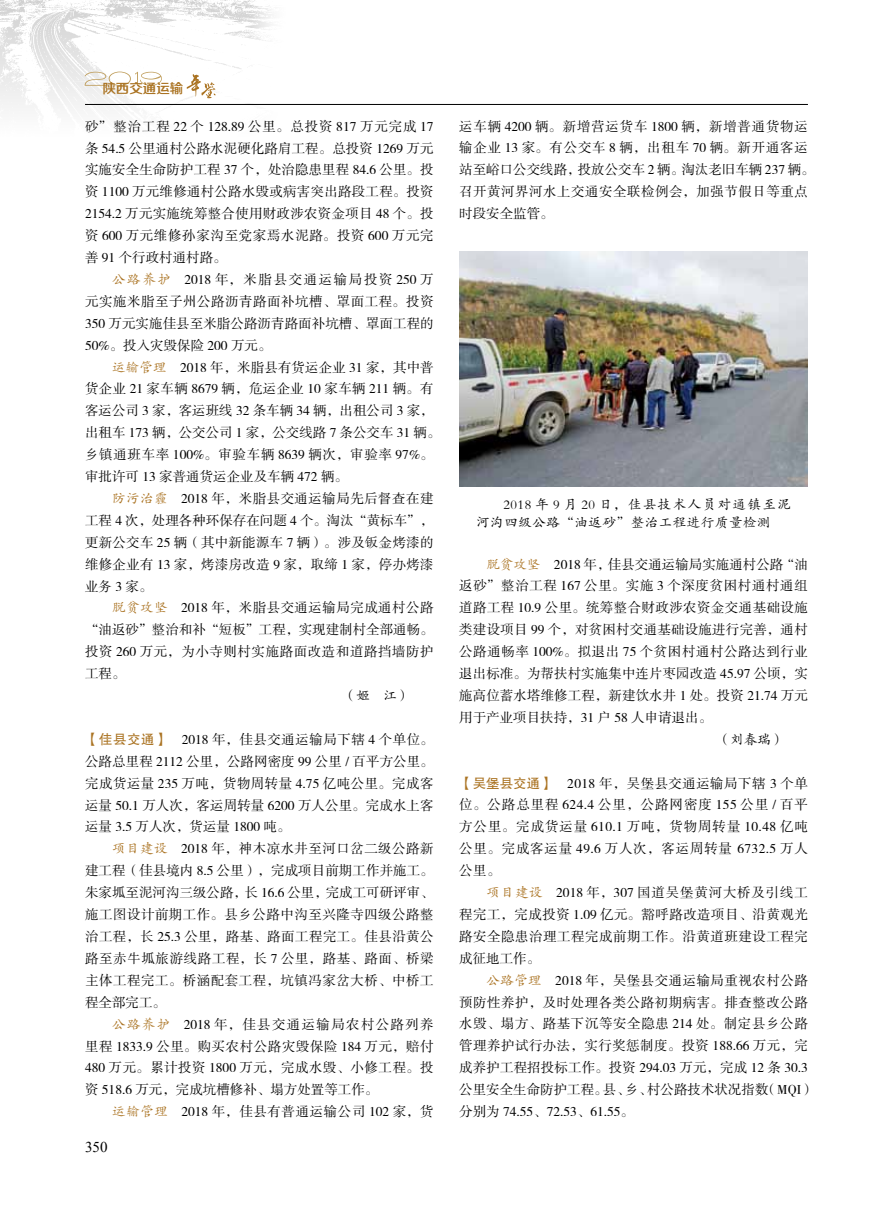
<style>
.page{position:relative;width:893px;height:1212px;background:#fff}
.page>*{position:absolute;margin:0;border:0;box-sizing:border-box;transform-origin:0 0}
.t1{font:15px "Times New Roman";color:#000}
.t2{font:13.5px/21.9px "FZSSK GBK1 0";letter-spacing:.02em;color:#000;text-align:justify}
.t3{font:13.5px/21.9px "FZSSK GBK1 0";color:#000}
.t4{font:13.5px/18px "FZKTK GBK1 0";letter-spacing:.04em;color:#000}
.t5{font:13.5px "FZSSK GBK1 0";letter-spacing:.045em;color:#000}
.t6{font:13.5px "FZZZHONGJW GB1 0";color:#aa7322}
.s1{font-family:"FZKTK GBK1 0";color:#aa7322}
.s2{font-family:"FZHTK GBK1 0";color:#aa7322}
</style>
<div class="page">
<img style="left:0;top:0;width:272px;height:108px">
<hr style="left:85px;top:104px;width:723px;height:1px;background:#000">
<svg style="left:187px;top:74px;width:29px;height:24px"></svg>
<svg style="left:85px;top:72px;width:77px;height:14px"></svg>
<img style="left:459px;top:252px;width:349px;height:235px">
<p class="t6" style="left:102px;top:81px;width:82px">陕西交通运输</p>
<p class="t2" style="left:85px;top:116px;width:350px">砂”整治工程 22 个 128.89 公里。总投资 817 万元完成 17条 54.5 公里通村公路水泥硬化路肩工程。总投资 1269 万元实施安全生命防护工程 37 个，处治隐患里程 84.6 公里。投资 1100 万元维修通村公路水毁或病害突出路段工程。投资2154.2 万元实施统筹整合使用财政涉农资金项目 48 个。投资 600 万元维修孙家沟至党家焉水泥路。投资 600 万元完善 91 个行政村通村路。</p>
<p class="t2" style="left:85px;top:269px;width:350px;text-indent:27px"><span class="s1">公路养护　</span>2018 年，米脂县交通运输局投资 250 万元实施米脂至子州公路沥青路面补坑槽、罩面工程。投资350 万元实施佳县至米脂公路沥青路面补坑槽、罩面工程的50%。投入灾毁保险 200 万元。</p>
<p class="t3" style="left:85px;top:357px;width:357px;text-indent:27px"><span class="s1">运输管理　</span>2018 年，米脂县有货运企业 31 家，其中普货企业 21 家车辆 8679 辆，危运企业 10 家车辆 211 辆。有客运公司 3 家，客运班线 32 条车辆 34 辆，出租公司 3 家，出租车 173 辆，公交公司 1 家，公交线路 7 条公交车 31 辆。乡镇通班车率 100%。审验车辆 8639 辆次，审验率 97%。审批许可 13 家普通货运企业及车辆 472 辆。</p>
<p class="t2" style="left:85px;top:488px;width:350px;text-indent:27px"><span class="s1">防污治霾　</span>2018 年，米脂县交通运输局先后督查在建工程 4 次，处理各种环保存在问题 4 个。淘汰“黄标车”，更新公交车 25 辆（其中新能源车 7 辆）。涉及钣金烤漆的维修企业有 13 家，烤漆房改造 9 家，取缔 1 家，停办烤漆业务 3 家。</p>
<p class="t2" style="left:85px;top:598px;width:350px;text-indent:27px"><span class="s1">脱贫攻坚　</span>2018 年，米脂县交通运输局完成通村公路“油返砂”整治和补“短板”工程，实现建制村全部通畅。投资 260 万元，为小寺则村实施路面改造和道路挡墙防护工程。</p>
<p class="t4" style="left:343px;top:687px;width:69px">（姬　江）</p>
<p class="t2" style="left:85px;top:729px;width:350px"><span class="s2">【佳县交通】　</span>2018 年，佳县交通运输局下辖 4 个单位。公路总里程 2112 公里，公路网密度 99 公里 / 百平方公里。完成货运量 235 万吨，货物周转量 4.75 亿吨公里。完成客运量 50.1 万人次，客运周转量 6200 万人公里。完成水上客运量 3.5 万人次，货运量 1800 吨。</p>
<p class="t2" style="left:85px;top:838px;width:350px;text-indent:27px"><span class="s1">项目建设　</span>2018 年，神木凉水井至河口岔二级公路新建工程（佳县境内 8.5 公里），完成项目前期工作并施工。朱家坬至泥河沟三级公路，长 16.6 公里，完成工可研评审、施工图设计前期工作。县乡公路中沟至兴隆寺四级公路整治工程，长 25.3 公里，路基、路面工程完工。佳县沿黄公路至赤牛坬旅游线路工程，长 7 公里，路基、路面、桥梁主体工程完工。桥涵配套工程，坑镇冯家岔大桥、中桥工程全部完工。</p>
<p class="t2" style="left:85px;top:1014px;width:350px;text-indent:27px"><span class="s1">公路养护　</span>2018 年，佳县交通运输局农村公路列养里程 1833.9 公里。购买农村公路灾毁保险 184 万元，赔付480 万元。累计投资 1800 万元，完成水毁、小修工程。投资 518.6 万元，完成坑槽修补、塌方处置等工作。</p>
<p class="t5" style="left:112px;top:1104px;width:323px"><span class="s1">运输管理　</span>2018 年，佳县有普通运输公司 102 家，货</p>
<p class="t1" style="left:85px;top:1137px;width:24px">350</p>
<p class="t2" style="left:459px;top:116px;width:357px;text-align:left">运车辆 4200 辆。新增营运货车 1800 辆，新增普通货物运输企业 13 家。有公交车 8 辆，出租车 70 辆。新开通客运站至峪口公交线路，投放公交车 2 辆。淘汰老旧车辆 237 辆。召开黄河界河水上交通安全联检例会，加强节假日等重点时段安全监管。</p>
<p class="t4" style="left:476px;top:495px;width:316px;text-indent:27px">2018 年 9 月 20 日，佳县技术人员对通镇至泥河沟四级公路“油返砂”整治工程进行质量检测</p>
<p class="t2" style="left:459px;top:554px;width:350px;text-indent:27px"><span class="s1">脱贫攻坚　</span>2018 年，佳县交通运输局实施通村公路“油返砂”整治工程 167 公里。实施 3 个深度贫困村通村通组道路工程 10.9 公里。统筹整合财政涉农资金交通基础设施类建设项目 99 个，对贫困村交通基础设施进行完善，通村公路通畅率 100%。拟退出 75 个贫困村通村公路达到行业退出标准。为帮扶村实施集中连片枣园改造 45.97 公顷，实施高位蓄水塔维修工程，新建饮水井 1 处。投资 21.74 万元用于产业项目扶持，31 户 58 人申请退出。</p>
<p class="t4" style="left:717px;top:730px;width:69px">（刘春瑞）</p>
<p class="t2" style="left:459px;top:773px;width:350px"><span class="s2">【吴堡县交通】　</span>2018 年，吴堡县交通运输局下辖 3 个单位。公路总里程 624.4 公里，公路网密度 155 公里 / 百平方公里。完成货运量 610.1 万吨，货物周转量 10.48 亿吨公里。完成客运量 49.6 万人次，客运周转量 6732.5 万人公里。</p>
<p class="t2" style="left:459px;top:882px;width:350px;text-indent:27px"><span class="s1">项目建设　</span>2018 年，307 国道吴堡黄河大桥及引线工程完工，完成投资 1.09 亿元。豁呼路改造项目、沿黄观光路安全隐患治理工程完成前期工作。沿黄道班建设工程完成征地工作。</p>
<p class="t2" style="left:459px;top:970px;width:357px;text-align:left;text-indent:27px"><span class="s1">公路管理　</span>2018 年，吴堡县交通运输局重视农村公路预防性养护，及时处理各类公路初期病害。排查整改公路水毁、塌方、路基下沉等安全隐患 214 处。制定县乡公路管理养护试行办法，实行奖惩制度。投资 188.66 万元，完成养护工程招投标工作。投资 294.03 万元，完成 12 条 30.3公里安全生命防护工程。县、乡、村公路技术状况指数（MQI）分别为 74.55、72.53、61.55。</p>
</div>
